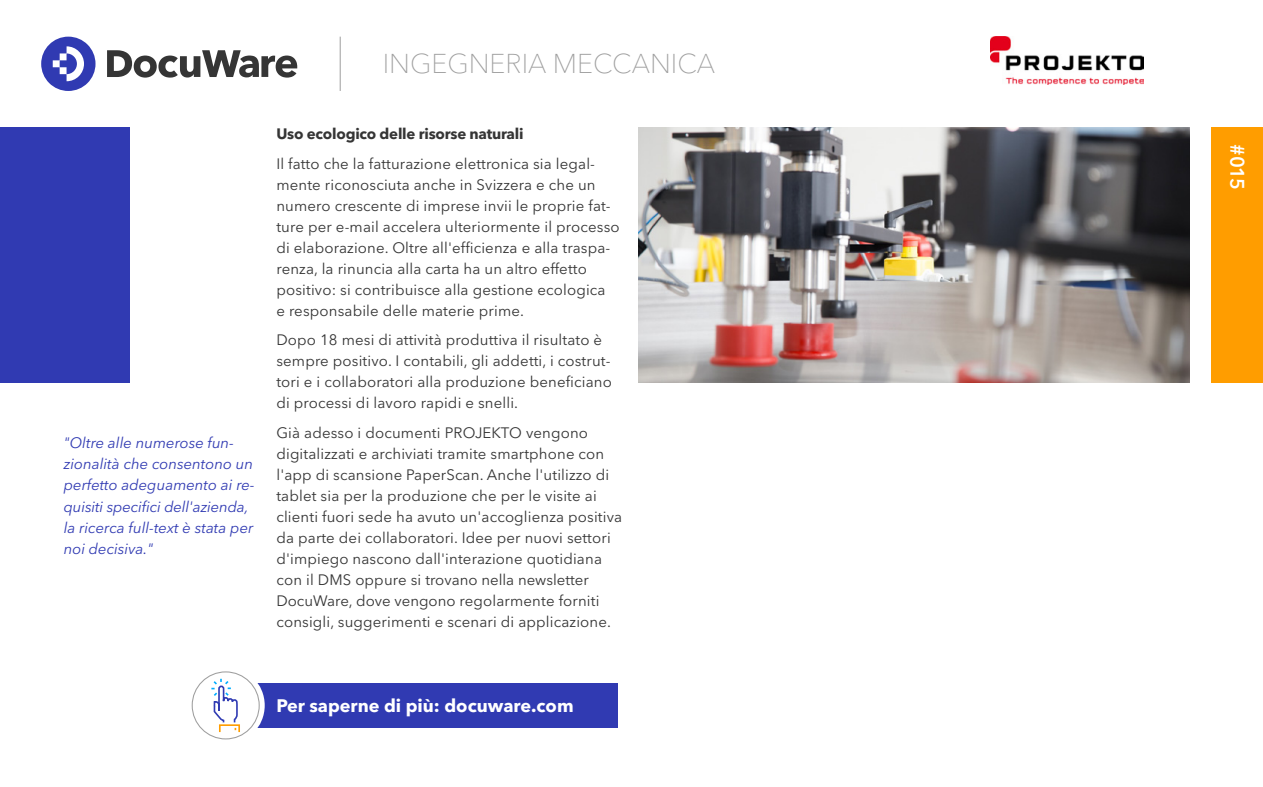
<style>
.page{position:relative;width:1263px;height:787px;background:#fff}
.page>*{position:absolute;margin:0;border:0;box-sizing:border-box;transform-origin:0 0}
.t1{font:100 27px "Avenir Next LT Pro";color:#9e9e9e}
.t2{font:600 19.5px "Avenir Next LT Pro";color:#fff}
.t3{font:700 18px "Avenir Next LT Pro";color:#fff}
.t4{font:15px/21px "Avenir Next LT Pro";letter-spacing:.01em;color:#353535}
.t5{font:italic 15px/21px "Avenir Next LT Pro";color:#303ab2}
.t6{font:700 15px "Avenir Next LT Pro";letter-spacing:-.015em;color:#353535}
</style>
<div class="page">
<div style="left:1212px;top:128px;width:51px;height:255px;background:#ff9d00"></div>
<div style="left:0;top:128px;width:130px;height:255px;background:#303ab2"></div>
<div style="left:255px;top:683px;width:363px;height:44px;background:#303ab2"></div>
<div style="left:187px;top:666px;width:78px;height:78px;background:#fff;border-radius:50%"></div>
<div style="left:192px;top:671px;width:68px;height:68px;border:1px solid #9e9e9e;border-radius:50%"></div>
<hr style="left:340px;top:37px;width:1px;height:54px;background:#9e9e9e">
<svg style="left:41px;top:37px;width:55px;height:54px"></svg>
<svg style="left:107px;top:50px;width:190px;height:28px"></svg>
<svg style="left:211px;top:678px;width:29px;height:55px"></svg>
<img style="left:639px;top:128px;width:550px;height:255px">
<img style="left:990px;top:37px;width:153px;height:48px">
<p class="t5" style="left:64px;top:433px;width:192px">"Oltre alle numerose fun&shy;zionalità che consentono un perfetto adeguamento ai re&shy;quisiti specifici dell'azienda, la ricerca full-text è stata per noi decisiva."</p>
<h1 class="t1" style="left:383px;top:48px;width:334px">INGEGNERIA MECCANICA</h1>
<p class="t6" style="left:276px;top:124px;width:249px">Uso ecologico delle risorse naturali</p>
<p class="t4" style="left:276px;top:153px;width:345px">Il fatto che la fatturazione elettronica sia legal&shy;mente riconosciuta anche in Svizzera e che un numero crescente di imprese invii le proprie fat&shy;ture per e-mail accelera ulteriormente il processo di elaborazione. Oltre all'efficienza e alla traspa&shy;renza, la rinuncia alla carta ha un altro effetto positivo: si contribuisce alla gestione ecologica<br>e responsabile delle materie prime.</p>
<p class="t4" style="left:276px;top:329px;width:337px">Dopo 18 mesi di attività produttiva il risultato è sempre positivo. I contabili, gli addetti, i costrut&shy;tori e i collaboratori alla produzione beneficiano di processi di lavoro rapidi e snelli.</p>
<p class="t4" style="left:276px;top:422px;width:347px">Già adesso i documenti PROJEKTO vengono digitalizzati e archiviati tramite smartphone con l'app di scansione PaperScan. Anche l'utilizzo di tablet sia per la produzione che per le visite ai clienti fuori sede ha avuto un'accoglienza positiva da parte dei collaboratori. Idee per nuovi settori d'impiego nascono dall'interazione quotidiana con il DMS oppure si trovano nella newsletter DocuWare, dove vengono regolarmente forniti consigli, suggerimenti e scenari di applicazione.</p>
<p class="t3" style="left:276px;top:694px;width:299px">Per saperne di più: docuware.com</p>
<h2 class="t2" style="left:1249px;top:144px;width:47px;rotate:90deg">#015</h2>
</div>
